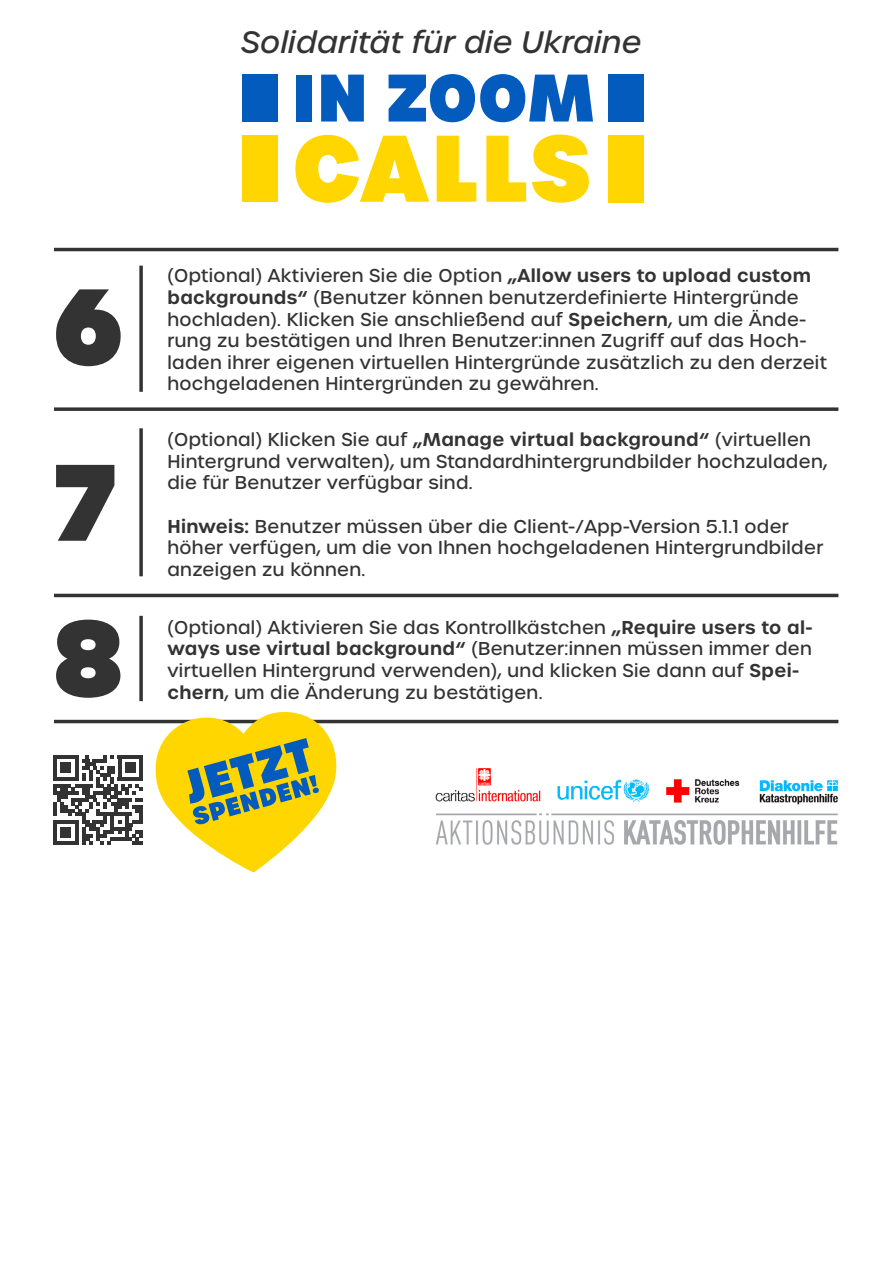
<style>
.page{position:relative;width:893px;height:1263px;background:#fff}
.page>*{position:absolute;margin:0;border:0;box-sizing:border-box;transform-origin:0 0}
.t1{font:800 104.85px/155.7px "Urbane";color:#333}
.t2{font:800 91.2px "Urbane";letter-spacing:.02em;color:#ffd600}
.t3{font:800 64.8px "Urbane";letter-spacing:-.005em;color:#035cbd}
.t4{font:italic 500 29.85px "Urbane";letter-spacing:.01em;color:#333}
.t5{font:500 18px/21.6px "Urbane";letter-spacing:.02em;color:#333}
.s1{font-weight:600}
</style>
<div class="page">
<div style="left:608px;top:74px;width:35px;height:47px;background:#035cbd"></div>
<div style="left:242px;top:74px;width:36px;height:47px;background:#035cbd"></div>
<div style="left:608px;top:135px;width:35px;height:67px;background:#ffd600"></div>
<div style="left:242px;top:135px;width:36px;height:67px;background:#ffd600"></div>
<hr style="left:54px;top:248px;width:784px;height:3px;background:#333">
<svg style="left:54px;top:407px;width:784px;height:4px;background:#4c4c4c"></svg>
<hr style="left:54px;top:594px;width:784px;height:3px;background:#333">
<hr style="left:54px;top:720px;width:784px;height:3px;background:#333">
<svg style="left:139px;top:266px;width:4px;height:126px"></svg>
<svg style="left:139px;top:428px;width:4px;height:148px"></svg>
<svg style="left:139px;top:616px;width:4px;height:85px"></svg>
<img style="left:435px;top:768px;width:403px;height:77px">
<svg style="left:53px;top:755px;width:90px;height:90px"></svg>
<hr style="left:53px;top:841px;width:25px;height:4px;background:#333">
<div style="left:61px;top:827px;width:10px;height:11px;background:#333"></div>
<svg style="left:155px;top:712px;width:184px;height:160px"></svg>
<h1 class="t1" style="left:52px;top:250px;width:74px">6</h1>
<h1 class="t1" style="left:52px;top:426px;width:74px">7<br>8</h1>
<h3 class="t4" style="left:241px;top:23px;width:402px">Solidarität für die Ukraine</h3>
<h3 class="t3" style="left:292px;top:52px;width:305px">IN ZOOM</h3>
<h2 class="t2" style="left:292px;top:104px;width:301px">CALLS</h2>
<p class="t5" style="left:167px;top:265px;width:661px">(Optional) Aktivieren Sie die Option <span class="s1">„Allow users to upload custom backgrounds“</span> (Benutzer können benutzerdefinierte Hintergründe hochladen). Klicken Sie anschließend auf <span class="s1">Speichern</span>, um die Ände&shy;rung zu bestätigen und Ihren Benutzer:innen Zugriff auf das Hoch&shy;laden ihrer eigenen virtuellen Hintergründe zusätzlich zu den derzeit</p>
<p class="t5" style="left:167px;top:373px;width:433px">hochgeladenen Hintergründen zu gewähren.</p>
<p class="t5" style="left:167px;top:429px;width:661px">(Optional) Klicken Sie auf <span class="s1">„Manage virtual background“</span> (virtuellen<br>Hintergrund verwalten), um Standardhintergrundbilder hochzuladen, die für Benutzer verfügbar sind.</p>
<p class="t5" style="left:167px;top:515px;width:657px"><span class="s1">Hinweis:</span> Benutzer müssen über die Client-/App-Version 5.1.1 oder höher verfügen, um die von Ihnen hochgeladenen Hintergrundbilder anzeigen zu können.</p>
<p class="t5" style="left:167px;top:616px;width:647px">(Optional) Aktivieren Sie das Kontrollkästchen <span class="s1">„Require users to al&shy;ways use virtual background“</span> (Benutzer:innen müssen immer den virtuellen Hintergrund verwenden), und klicken Sie dann auf <span class="s1">Spei&shy;chern</span>, um die Änderung zu bestätigen.</p>
</div>
